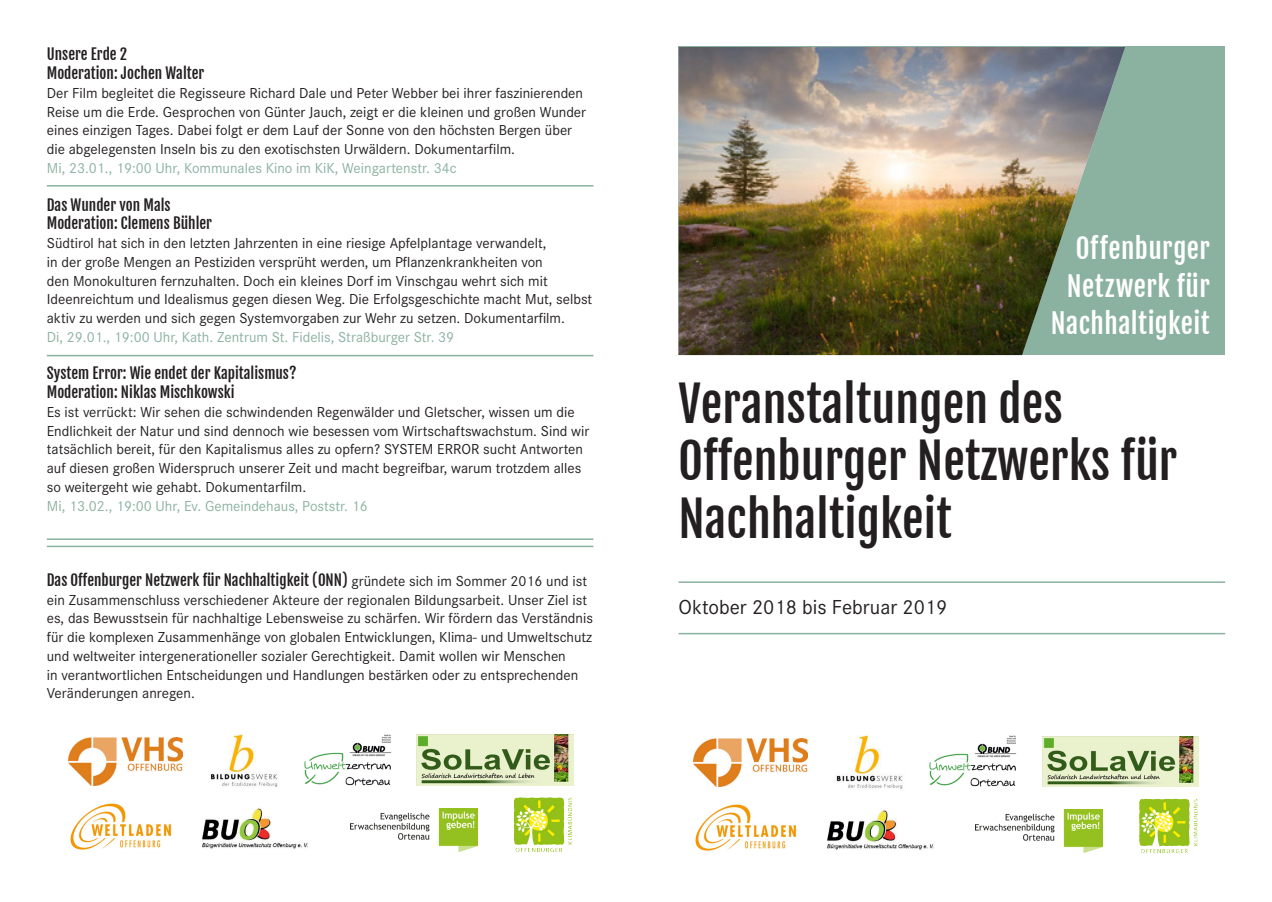
<style>
.page{position:relative;width:1272px;height:902px;background:#fff}
.page>*{position:absolute;margin:0;border:0;box-sizing:border-box;transform-origin:0 0}
.t1{font:48px/57.6px "Fjalla One";color:#231f20}
.t2{font:27px/37.3px "Fjalla One";letter-spacing:.015em;color:#fff;text-align:right}
.t3{font:21px "Corporate S";color:#231f20}
.t4{font:15px/18.8px "Corporate S";color:#231f20}
.t5{font:15px/18.8px "Fjalla One";color:#231f20}
.t6{font:15px "Corporate S";color:#8bb2a1}
.s1{font-family:"Corporate S"}
</style>
<div class="page">
<div style="left:678px;top:47px;width:547px;height:308px;background:#8bb2a1"></div>
<img style="left:678px;top:47px;width:447px;height:308px">
<hr style="left:678px;top:632px;width:547px;height:2px;background:#8bb2a1">
<img style="left:975px;top:809px;width:127px;height:43px">
<img style="left:827px;top:810px;width:107px;height:40px">
<img style="left:836px;top:735px;width:67px;height:54px">
<img style="left:1139px;top:798px;width:31px;height:48px">
<img style="left:695px;top:804px;width:102px;height:47px">
<img style="left:929px;top:735px;width:87px;height:52px">
<img style="left:693px;top:738px;width:114px;height:48px">
<hr style="left:47px;top:185px;width:546px;height:1px;background:#8bb2a1">
<hr style="left:47px;top:355px;width:546px;height:1px;background:#8bb2a1">
<hr style="left:678px;top:581px;width:547px;height:2px;background:#8bb2a1">
<img style="left:1042px;top:736px;width:156px;height:50px">
<hr style="left:47px;top:538px;width:546px;height:2px;background:#8bb2a1">
<hr style="left:47px;top:545px;width:546px;height:2px;background:#8bb2a1">
<img style="left:350px;top:808px;width:127px;height:43px">
<img style="left:202px;top:808px;width:106px;height:41px">
<img style="left:210px;top:734px;width:68px;height:53px">
<img style="left:514px;top:797px;width:31px;height:48px">
<img style="left:70px;top:803px;width:102px;height:47px">
<img style="left:304px;top:734px;width:87px;height:52px">
<img style="left:68px;top:737px;width:114px;height:48px">
<img style="left:417px;top:734px;width:156px;height:51px">
<p class="t5" style="left:47px;top:45px;width:159px">Unsere Erde 2<br>Moderation: Jochen Walter</p>
<p class="t4" style="left:47px;top:83px;width:541px">Der Film begleitet die Regisseure Richard Dale und Peter Webber bei ihrer faszinierenden Reise um die Erde. Gesprochen von Günter Jauch, zeigt er die kleinen und großen Wunder eines einzigen Tages. Dabei folgt er dem Lauf der Sonne von den höchsten Bergen über die abgelegensten Inseln bis zu den exotischsten Urwäldern. Dokumentarfilm.</p>
<p class="t6" style="left:47px;top:158px;width:411px">Mi, 23.01., 19:00 Uhr, Kommunales Kino im KiK, Weingartenstr. 34c</p>
<p class="t5" style="left:47px;top:195px;width:167px">Das Wunder von Mals<br>Moderation: Clemens Bühler</p>
<p class="t4" style="left:47px;top:233px;width:547px">Südtirol hat sich in den letzten Jahrzenten in eine riesige Apfelplantage verwandelt,<br>in der große Mengen an Pestiziden versprüht werden, um Pflanzenkrankheiten von<br>den Monokulturen fernzuhalten. Doch ein kleines Dorf im Vinschgau wehrt sich mit Ideenreichtum und Idealismus gegen diesen Weg. Die Erfolgsgeschichte macht Mut, selbst aktiv zu werden und sich gegen Systemvorgaben zur Wehr zu setzen. Dokumentarfilm.</p>
<p class="t6" style="left:47px;top:327px;width:409px">Di, 29.01., 19:00 Uhr, Kath. Zentrum St. Fidelis, Straßburger Str. 39</p>
<p class="t5" style="left:47px;top:364px;width:251px">System Error: Wie endet der Kapitalismus?<br>Moderation: Niklas Mischkowski</p>
<p class="t4" style="left:47px;top:402px;width:544px">Es ist verrückt: Wir sehen die schwindenden Regenwälder und Gletscher, wissen um die Endlichkeit der Natur und sind dennoch wie besessen vom Wirtschaftswachstum. Sind wir tatsächlich bereit, für den Kapitalismus alles zu opfern? SYSTEM ERROR sucht Antworten auf diesen großen Widerspruch unserer Zeit und macht begreifbar, warum trotzdem alles so weitergeht wie gehabt. Dokumentarfilm.</p>
<p class="t6" style="left:47px;top:496px;width:322px">Mi, 13.02., 19:00 Uhr, Ev. Gemeindehaus, Poststr. 16</p>
<p class="t5" style="left:47px;top:570px;width:542px">Das Offenburger Netzwerk für Nachhaltigkeit (ONN) <span class="s1">gründete sich im Sommer 2016 und ist</span></p>
<p class="t4" style="left:47px;top:589px;width:547px">ein Zusammenschluss verschiedener Akteure der regionalen Bildungsarbeit. Unser Ziel ist es, das Bewusstsein für nachhaltige Lebensweise zu schärfen. Wir fördern das Verständnis für die komplexen Zusammenhänge von globalen Entwicklungen, Klima- und Umweltschutz und weltweiter intergenerationeller sozialer Gerechtigkeit. Damit wollen wir Menschen<br>in verantwortlichen Entscheidungen und Handlungen bestärken oder zu entsprechenden Veränderungen anregen.</p>
<h2 class="t2" style="left:1050px;top:230px;width:160px">Offenburger<br>Netzwerk für<br>Nachhaltigkeit</h2>
<h1 class="t1" style="left:678px;top:375px;width:500px">Veranstaltungen des<br>Offenburger Netzwerks für<br>Nachhaltigkeit</h1>
<h3 class="t3" style="left:678px;top:593px;width:270px">Oktober 2018 bis Februar 2019</h3>
</div>
